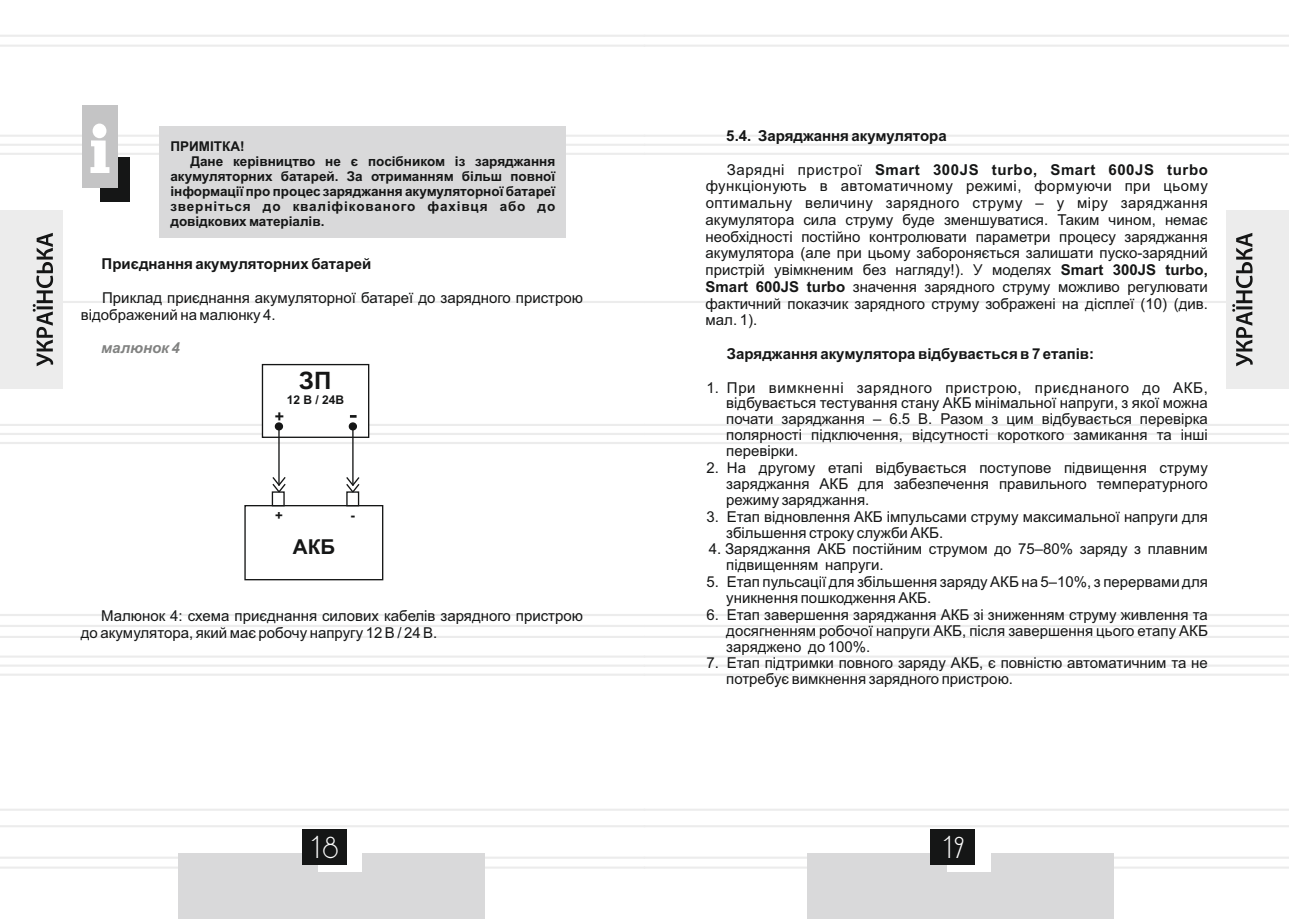
<style>
.page{position:relative;width:1289px;height:919px;background:#fff}
.page>*{position:absolute;margin:0;border:0;box-sizing:border-box;transform-origin:0 0}
.t1{font:26.25px "DS Standart Cyr";color:#fff}
.t2{font:700 24px "Arial";color:#151616}
.t3{font:700 20.55px "Arial";color:#151616}
.t4{font:700 15.9px "Arial";color:#151616}
.t5{font:15px/15.9px "Arial";color:#151616}
.t6{font:700 15px "Arial";color:#151616}
.t7{font:italic 700 15px "Arial";color:#818281}
.t8{font:700 13.5px "Arial";color:#151616}
.t9{font:700 13.5px "Arial";letter-spacing:.06em;color:#151616}
.t10{font:700 13.2px "Arial";color:#151616}
.t11{font:700 12px "Arial";color:#151616}
.s1{font-weight:700}
</style>
<div class="page">
<hr style="left:0;top:442px;width:644px;height:2px;background:#ececec">
<hr style="left:0;top:614px;width:644px;height:2px;background:#ececec">
<hr style="left:0;top:635px;width:644px;height:3px;background:#ececec">
<hr style="left:0;top:655px;width:644px;height:2px;background:#ececec">
<hr style="left:0;top:673px;width:644px;height:2px;background:#ececec">
<hr style="left:0;top:856px;width:644px;height:2px;background:#ececec">
<hr style="left:0;top:866px;width:644px;height:2px;background:#ececec">
<hr style="left:0;top:35px;width:644px;height:2px;background:#ececec">
<hr style="left:0;top:45px;width:644px;height:2px;background:#ececec">
<hr style="left:0;top:808px;width:644px;height:2px;background:#ececec">
<hr style="left:0;top:825px;width:644px;height:2px;background:#ececec">
<hr style="left:644px;top:442px;width:644px;height:2px;background:#ececec">
<hr style="left:644px;top:614px;width:644px;height:2px;background:#ececec">
<hr style="left:0;top:625px;width:1288px;height:2px;background:#ececec">
<hr style="left:644px;top:635px;width:644px;height:3px;background:#ececec">
<hr style="left:644px;top:655px;width:644px;height:2px;background:#ececec">
<hr style="left:0;top:664px;width:1288px;height:3px;background:#f1f1f1">
<hr style="left:644px;top:673px;width:644px;height:2px;background:#ececec">
<hr style="left:644px;top:856px;width:644px;height:2px;background:#ececec">
<hr style="left:644px;top:866px;width:644px;height:2px;background:#ececec">
<hr style="left:644px;top:35px;width:644px;height:2px;background:#ececec">
<hr style="left:644px;top:45px;width:644px;height:2px;background:#ececec">
<hr style="left:644px;top:808px;width:644px;height:2px;background:#ececec">
<hr style="left:644px;top:825px;width:644px;height:2px;background:#ececec">
<div style="left:178px;top:853px;width:307px;height:65px;background:#d9d9da"></div>
<div style="left:318px;top:832px;width:44px;height:39px;background:#fff"></div>
<div style="left:301px;top:829px;width:45px;height:36px;background:#151616"></div>
<div style="left:0;top:210px;width:62px;height:179px;background:#ececec"></div>
<div style="left:807px;top:853px;width:306px;height:65px;background:#d9d9da"></div>
<div style="left:946px;top:832px;width:44px;height:39px;background:#fff"></div>
<div style="left:930px;top:829px;width:45px;height:36px;background:#151616"></div>
<div style="left:1226px;top:210px;width:62px;height:179px;background:#ececec"></div>
<div style="left:101px;top:157px;width:29px;height:45px;background:#151616"></div>
<div style="left:82px;top:105px;width:35px;height:83px;background:#c4c4c5"></div>
<svg style="left:0;top:123px;width:1288px;height:50px"></svg>
<div style="left:159px;top:126px;width:407px;height:112px;background:#d9d9da"></div>
<hr style="left:278px;top:426px;width:2px;height:60px;background:#151616">
<svg style="left:244px;top:475px;width:140px;height:106px"></svg>
<svg style="left:0;top:233px;width:1288px;height:205px"></svg>
<hr style="left:352px;top:426px;width:1px;height:60px;background:#151616">
<p class="t8" style="left:170px;top:141px;width:76px">ПРИМІТКА!</p>
<p class="t8" style="left:190px;top:156px;width:366px">Дане керівництво не є посібником із заряджання</p>
<p class="t8" style="left:170px;top:171px;width:386px">акумуляторних батарей. За отриманням більш повної</p>
<p class="t8" style="left:170px;top:186px;width:386px">інформації про процес заряджання акумуляторної батареї</p>
<p class="t9" style="left:170px;top:201px;width:386px">зверніться до кваліфікованого фахівця або до</p>
<p class="t8" style="left:170px;top:216px;width:155px">довідкових матеріалів.</p>
<p class="t6" style="left:102px;top:258px;width:271px">Приєднання акумуляторних батарей</p>
<p class="t5" style="left:81px;top:290px;width:503px;line-height:16.8px;text-indent:21px">Приклад приєднання акумуляторної батареї до зарядного пристрою відображений на малюнку 4.</p>
<p class="t7" style="left:101px;top:342px;width:80px">малюнок 4</p>
<h2 class="t2" style="left:299px;top:372px;width:34px">ЗП</h2>
<p class="t11" style="left:287px;top:395px;width:59px">12 В / 24В</p>
<p class="t4" style="left:275px;top:410px;width:11px">+</p>
<p class="t10" style="left:275px;top:510px;width:9px">+</p>
<h3 class="t3" style="left:293px;top:539px;width:44px">АКБ</h3>
<p class="t10" style="left:350px;top:510px;width:6px">-</p>
<p class="t5" style="left:81px;top:609px;width:503px;line-height:16.8px;text-indent:20px">Малюнок 4: схема приєднання силових кабелів зарядного пристрою до акумулятора, який має робочу напругу 12 В / 24 В.</p>
<p class="t6" style="left:726px;top:130px;width:222px">5.4. Заряджання акумулятора</p>
<p class="t5" style="left:705px;top:162px;width:504px;line-height:16.8px;text-align:justify;text-indent:21px">Зарядні пристрої <span class="s1">Smart 300JS turbo, Smart 600JS turbo </span>функціонують в автоматичному режимі, формуючи при цьому оптимальну величину зарядного струму – у міру заряджання акумулятора сила струму буде зменшуватися. Таким чином, немає необхідності постійно контролювати параметри процесу заряджання акумулятора (але при цьому забороняється залишати пуско-зарядний пристрій увімкненим без нагляду!). У моделях <span class="s1">Smart 300JS turbo, Smart 600JS turbo</span> значення зарядного струму можливо регулювати фактичний показчик зарядного струму зображені на дісплеї (10) (див. мал. 1).</p>
<p class="t6" style="left:727px;top:348px;width:369px">Заряджання акумулятора відбувається в 7 етапів:</p>
<p class="t5" style="left:726px;top:380px;width:483px;text-align:justify;text-indent:-20px">1. При вимкненні зарядного пристрою, приєднаного до АКБ, відбувається тестування стану АКБ мінімальної напруги, з якої можна почати заряджання – 6.5 В. Разом з цим відбувається перевірка полярності підключення, відсутності короткого замикання та інші перевірки.</p>
<p class="t5" style="left:726px;top:461px;width:483px;text-align:justify;text-indent:-20px">2. На другому етапі відбувається поступове підвищення струму заряджання АКБ для забезпечення правильного температурного режиму заряджання.</p>
<p class="t5" style="left:726px;top:509px;width:483px;text-indent:-20px">3. Етап відновлення АКБ імпульсами струму максимальної напруги для збільшення строку служби АКБ.</p>
<p class="t5" style="left:726px;top:542px;width:483px;text-indent:-17px">4. Заряджання АКБ постійним струмом до 75–80% заряду з плавним підвищенням напруги.</p>
<p class="t5" style="left:726px;top:575px;width:483px;text-indent:-20px">5. Етап пульсації для збільшення заряду АКБ на 5–10%, з перервами для уникнення пошкодження АКБ.</p>
<p class="t5" style="left:726px;top:608px;width:483px;text-align:justify;text-indent:-20px">6. Етап завершення заряджання АКБ зі зниженням струму живлення та досягненням робочої напруги АКБ, після завершення цього етапу АКБ заряджено до 100%.</p>
<p class="t5" style="left:726px;top:656px;width:483px;text-indent:-20px">7. Етап підтримки повного заряду АКБ, є повністю автоматичним та не потребує вимкнення зарядного пристрою.</p>
<h1 class="t1" style="left:311px;top:836px;width:28px">18</h1>
<h1 class="t1" style="left:943px;top:836px;width:22px">19</h1>
</div>
